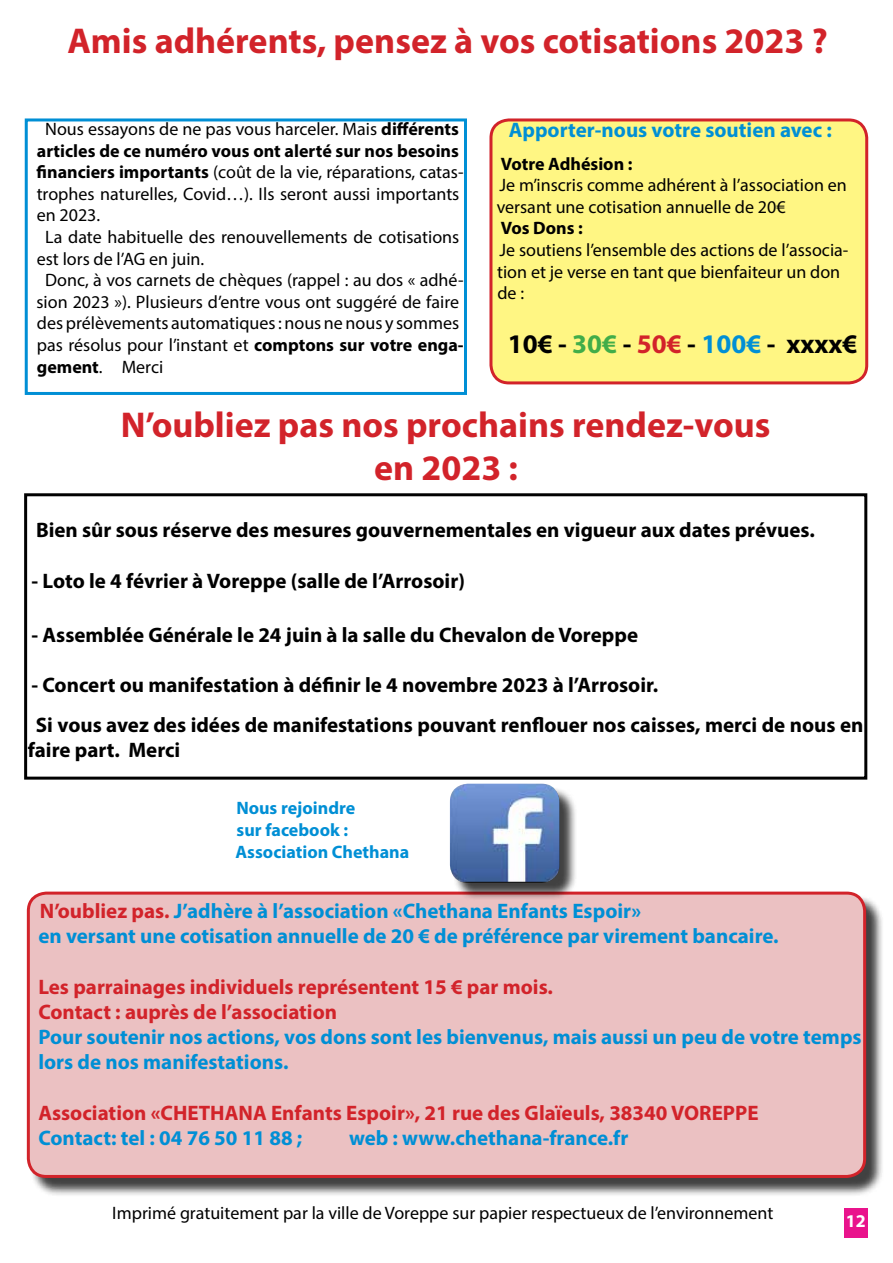
<style>
.page{position:relative;width:893px;height:1263px;background:#fff}
.page>*{position:absolute;margin:0;border:0;box-sizing:border-box;transform-origin:0 0}
.t1{font:700 36px/43.2px "Myriad Pro";color:#d2232a;text-align:center}
.t2{font:700 27px "Myriad Pro";color:#000}
.t3{font:700 21px/39.6px "Myriad Pro";color:#000}
.t4{font:700 21px/25.2px "Myriad Pro";color:#008fd5}
.t5{font:700 21px/25.2px "Myriad Pro";color:#d2232a}
.t6{font:18px/21.6px "Myriad Pro";color:#000}
.t7{font:700 18px "Myriad Pro";color:#000}
.t8{font:700 18px/21.6px "Myriad Pro";color:#008fd5}
.t9{font:700 18px "Myriad Pro";color:#fff}
.s1{font-weight:700}
.s2{font-weight:400}
.s3{color:#41ad49}
.s4{color:#d2232a}
.s5{color:#008fd5}
</style>
<div class="page">
<div style="left:29px;top:894px;width:855px;height:303px;background:#000;opacity:.75"></div>
<div style="left:28px;top:893px;width:837px;height:283px;background:#ebc1c2;border-radius:18px"></div>
<div style="left:27px;top:891px;width:839px;height:287px;border:3px solid #d2232a;border-radius:18px"></div>
<div style="left:844px;top:1209px;width:23px;height:29px;background:#e9138c"></div>
<div style="left:452px;top:786px;width:126px;height:114px;background:#000;opacity:.75"></div>
<img style="left:450px;top:784px;width:109px;height:98px">
<div style="left:25px;top:118px;width:442px;height:277px;border:3px solid #008fd5"></div>
<div style="left:491px;top:120px;width:376px;height:263px;background:#fff683;border-radius:18px"></div>
<div style="left:489px;top:118px;width:379px;height:266px;border:3px solid #d2232a;border-radius:18px"></div>
<div style="left:24px;top:493px;width:843px;height:287px;border:3px solid #000"></div>
<h1 class="t1" style="left:68px;top:18px;width:762px">Amis adhérents, pensez à vos cotisations 2023 ?</h1>
<p class="t6" style="left:45px;top:118px;width:415px">Nous essayons de ne pas vous harceler. Mais <span class="s1">différents</span></p>
<p class="t7" style="left:37px;top:139px;width:424px">articles de ce numéro vous ont alerté sur nos besoins</p>
<p class="t6" style="left:37px;top:161px;width:428px"><span class="s1">financiers importants</span> (coût de la vie, réparations, catas-</p>
<p class="t6" style="left:37px;top:183px;width:424px">trophes naturelles, Covid…). Ils seront aussi importants</p>
<p class="t6" style="left:37px;top:204px;width:65px">en 2023.</p>
<p class="t6" style="left:45px;top:226px;width:416px">La date habituelle des renouvellements de cotisations</p>
<p class="t6" style="left:37px;top:247px;width:169px">est lors de l’AG en juin.</p>
<p class="t6" style="left:45px;top:269px;width:420px">Donc, à vos carnets de chèques (rappel : au dos « adhé-</p>
<p class="t6" style="left:37px;top:291px;width:424px">sion 2023 »). Plusieurs d’entre vous ont suggéré de faire</p>
<p class="t6" style="left:37px;top:312px;width:424px">des prélèvements automatiques : nous ne nous y sommes</p>
<p class="t6" style="left:37px;top:334px;width:428px">pas résolus pour l’instant et <span class="s1">comptons sur votre enga-</span></p>
<p class="t7" style="left:37px;top:355px;width:128px">gement<span class="s2">. Merci</span></p>
<p class="t4" style="left:509px;top:117px;width:325px">Apporter-nous votre soutien avec :</p>
<p class="t7" style="left:501px;top:152px;width:133px">Votre Adhésion :</p>
<p class="t6" style="left:497px;top:174px;width:351px">Je m’inscris comme adhérent à l’association en versant une cotisation annuelle de 20€</p>
<p class="t7" style="left:501px;top:217px;width:84px">Vos Dons :</p>
<p class="t6" style="left:497px;top:239px;width:353px">Je soutiens l’ensemble des actions de l’associa&shy;tion et je verse en tant que bienfaiteur un don de :</p>
<h2 class="t2" style="left:508px;top:327px;width:351px">10€ - <span class="s3">30€</span> - <span class="s4">50€</span> - <span class="s5">100€</span> - xxxx€</h2>
<h1 class="t1" style="left:121px;top:402px;width:651px">N’oubliez pas nos prochains rendez-vous en 2023 :</h1>
<p class="t3" style="left:36px;top:510px;width:780px">Bien sûr sous réserve des mesures gouvernementales en vigueur aux dates prévues.</p>
<p class="t3" style="left:31px;top:560px;width:435px">- Loto le 4 février à Voreppe (salle de l’Arrosoir)</p>
<p class="t3" style="left:31px;top:614px;width:608px">- Assemblée Générale le 24 juin à la salle du Chevalon de Voreppe</p>
<p class="t3" style="left:31px;top:664px;width:833px">- Concert ou manifestation à définir le 4 novembre 2023 à l’Arrosoir.<br>Si vous avez des idées de manifestations pouvant renflouer nos caisses, merci de nous en</p>
<p class="t3" style="left:28px;top:729px;width:154px">faire part. Merci</p>
<p class="t8" style="left:236px;top:797px;width:175px">Nous rejoindre<br>sur facebook :<br>Association Chethana</p>
<p class="t4" style="left:38px;top:898px;width:742px"><span class="s4">N’oubliez pas.</span> J’adhère à l’association «Chethana Enfants Espoir»<br>en versant une cotisation annuelle de 20 € de préférence par virement bancaire.</p>
<p class="t5" style="left:38px;top:973px;width:516px">Les parrainages individuels représentent 15 € par mois.<br>Contact : auprès de l’association</p>
<p class="t4" style="left:38px;top:1024px;width:825px">Pour soutenir nos actions, vos dons sont les bienvenus, mais aussi un peu de votre temps lors de nos manifestations.</p>
<p class="t5" style="left:38px;top:1099px;width:722px">Association «CHETHANA Enfants Espoir», 21 rue des Glaïeuls, 38340 VOREPPE</p>
<p class="t4" style="left:38px;top:1124px;width:266px">Contact: tel : 04 76 50 11 88 ;</p>
<p class="t4" style="left:349px;top:1124px;width:281px">web : www.chethana-france.fr</p>
<p class="t6" style="left:112px;top:1202px;width:663px">Imprimé gratuitement par la ville de Voreppe sur papier respectueux de l’environnement</p>
<p class="t9" style="left:846px;top:1209px;width:21px">12</p>
</div>
